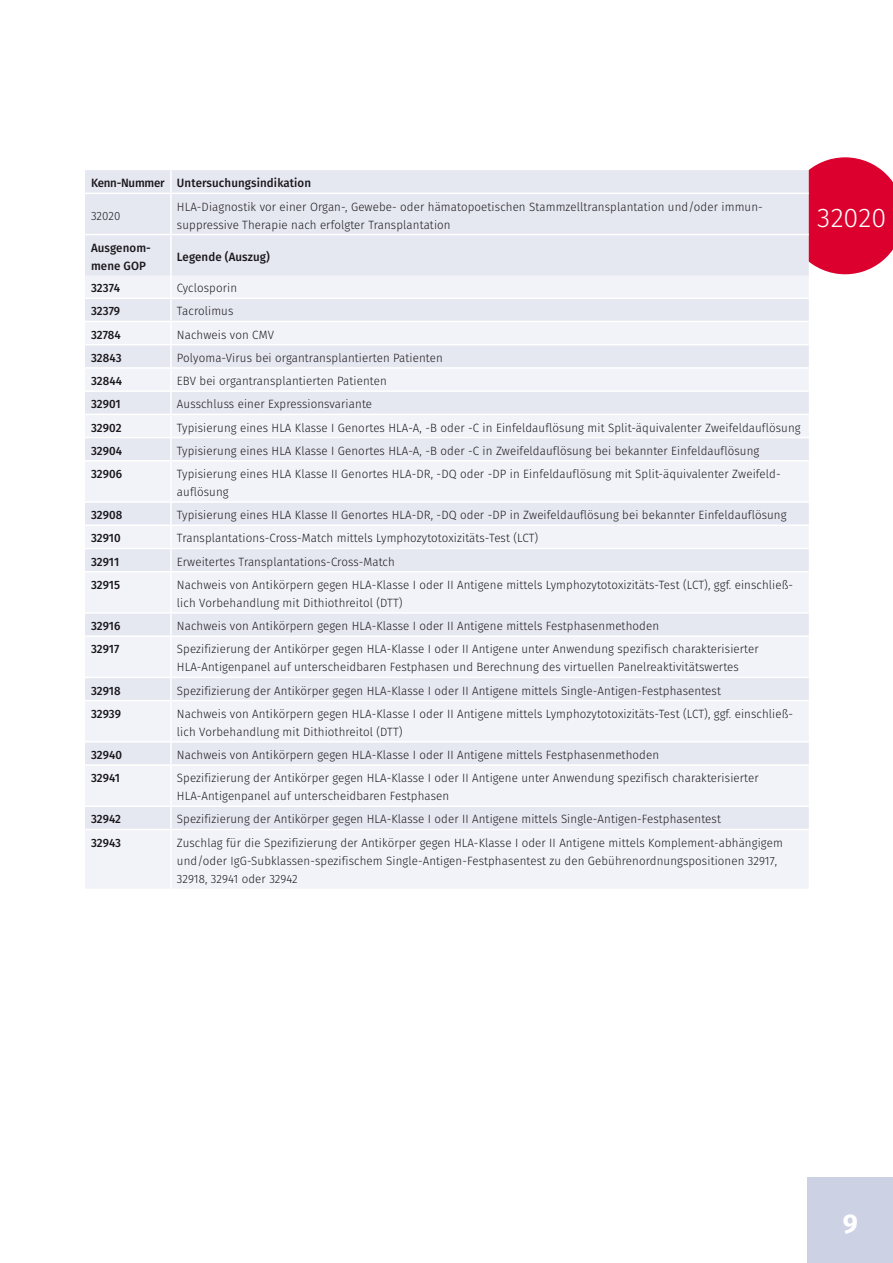
<style>
.page{position:relative;width:893px;height:1263px;background:#fff}
.page>*{position:absolute;margin:0;border:0;box-sizing:border-box;transform-origin:0 0}
.t1{font:300 27px "Fira Sans";color:#fff}
.t2{font:700 27px "Fira Sans";color:#fff}
.t3{font:300 12px/18px "Fira Sans";letter-spacing:.01em;color:#1a171c;scale:.96 1}
.t4{font:500 12px/18px "Fira Sans";color:#1a171c;scale:.96 1}
</style>
<div class="page">
<div style="left:808px;top:1178px;width:85px;height:85px;background:#ccd1e4"></div>
<svg style="left:809px;top:157px;width:84px;height:117px;background:#df1943"></svg>
<div style="left:85px;top:170px;width:724px;height:106px;background:#e6e8f1"></div>
<svg style="left:85px;top:276px;width:724px;height:612px;fill:#f2f3f8"></svg>
<hr style="left:170px;top:170px;width:2px;height:23px;background:#fff">
<hr style="left:85px;top:193px;width:86px;height:1px;background:#fff">
<hr style="left:171px;top:193px;width:638px;height:1px;background:#fff">
<hr style="left:170px;top:194px;width:2px;height:40px;background:#fff">
<hr style="left:85px;top:234px;width:86px;height:1px;background:#fff">
<hr style="left:171px;top:234px;width:638px;height:1px;background:#fff">
<hr style="left:170px;top:235px;width:2px;height:41px;background:#fff">
<hr style="left:170px;top:276px;width:2px;height:21px;background:#fff">
<hr style="left:85px;top:297px;width:86px;height:2px;background:#fff">
<hr style="left:171px;top:297px;width:638px;height:2px;background:#fff">
<hr style="left:170px;top:299px;width:2px;height:22px;background:#fff">
<hr style="left:85px;top:321px;width:86px;height:1px;background:#fff">
<hr style="left:171px;top:321px;width:638px;height:1px;background:#fff">
<hr style="left:170px;top:322px;width:2px;height:22px;background:#fff">
<hr style="left:85px;top:344px;width:86px;height:1px;background:#fff">
<hr style="left:171px;top:344px;width:638px;height:1px;background:#fff">
<hr style="left:170px;top:345px;width:2px;height:22px;background:#fff">
<hr style="left:85px;top:367px;width:86px;height:2px;background:#fff">
<hr style="left:171px;top:367px;width:638px;height:2px;background:#fff">
<hr style="left:170px;top:369px;width:2px;height:21px;background:#fff">
<hr style="left:85px;top:390px;width:86px;height:2px;background:#fff">
<hr style="left:171px;top:390px;width:638px;height:2px;background:#fff">
<hr style="left:170px;top:392px;width:2px;height:22px;background:#fff">
<hr style="left:85px;top:414px;width:86px;height:1px;background:#fff">
<hr style="left:171px;top:414px;width:638px;height:1px;background:#fff">
<hr style="left:170px;top:415px;width:2px;height:22px;background:#fff">
<hr style="left:85px;top:437px;width:86px;height:1px;background:#fff">
<hr style="left:171px;top:437px;width:638px;height:1px;background:#fff">
<hr style="left:170px;top:438px;width:2px;height:22px;background:#fff">
<hr style="left:85px;top:460px;width:86px;height:1px;background:#fff">
<hr style="left:171px;top:460px;width:638px;height:1px;background:#fff">
<hr style="left:170px;top:461px;width:2px;height:40px;background:#fff">
<hr style="left:85px;top:501px;width:86px;height:2px;background:#fff">
<hr style="left:171px;top:501px;width:638px;height:2px;background:#fff">
<hr style="left:170px;top:503px;width:2px;height:21px;background:#fff">
<hr style="left:85px;top:524px;width:86px;height:2px;background:#fff">
<hr style="left:171px;top:524px;width:638px;height:2px;background:#fff">
<hr style="left:170px;top:526px;width:2px;height:22px;background:#fff">
<hr style="left:85px;top:548px;width:86px;height:1px;background:#fff">
<hr style="left:171px;top:548px;width:638px;height:1px;background:#fff">
<hr style="left:170px;top:549px;width:2px;height:22px;background:#fff">
<hr style="left:85px;top:571px;width:86px;height:1px;background:#fff">
<hr style="left:171px;top:571px;width:638px;height:1px;background:#fff">
<hr style="left:170px;top:572px;width:2px;height:40px;background:#fff">
<hr style="left:85px;top:612px;width:86px;height:2px;background:#fff">
<hr style="left:171px;top:612px;width:638px;height:2px;background:#fff">
<hr style="left:170px;top:614px;width:2px;height:21px;background:#fff">
<hr style="left:85px;top:635px;width:86px;height:2px;background:#fff">
<hr style="left:171px;top:635px;width:638px;height:2px;background:#fff">
<hr style="left:170px;top:637px;width:2px;height:40px;background:#fff">
<hr style="left:85px;top:677px;width:86px;height:1px;background:#fff">
<hr style="left:171px;top:677px;width:638px;height:1px;background:#fff">
<hr style="left:170px;top:678px;width:2px;height:22px;background:#fff">
<hr style="left:85px;top:700px;width:86px;height:1px;background:#fff">
<hr style="left:171px;top:700px;width:638px;height:1px;background:#fff">
<hr style="left:170px;top:701px;width:2px;height:40px;background:#fff">
<hr style="left:85px;top:741px;width:86px;height:1px;background:#fff">
<hr style="left:171px;top:741px;width:638px;height:1px;background:#fff">
<hr style="left:170px;top:742px;width:2px;height:22px;background:#fff">
<hr style="left:85px;top:764px;width:86px;height:2px;background:#fff">
<hr style="left:171px;top:764px;width:638px;height:2px;background:#fff">
<hr style="left:170px;top:766px;width:2px;height:39px;background:#fff">
<hr style="left:85px;top:805px;width:86px;height:2px;background:#fff">
<hr style="left:171px;top:805px;width:638px;height:2px;background:#fff">
<hr style="left:170px;top:807px;width:2px;height:22px;background:#fff">
<hr style="left:85px;top:829px;width:86px;height:1px;background:#fff">
<hr style="left:171px;top:829px;width:638px;height:1px;background:#fff">
<hr style="left:170px;top:830px;width:2px;height:59px;background:#fff">
<p class="t4" style="left:91px;top:174px;width:231px">Kenn-Nummer Untersuchungsindikation</p>
<p class="t3" style="left:91px;top:206px;width:32px">32020</p>
<p class="t3" style="left:177px;top:197px;width:610px">HLA-Diagnostik vor einer Organ-, Gewebe- oder hämatopoetischen Stammzelltransplantation und/oder immun&shy;suppressive Therapie nach erfolgter Transplantation</p>
<p class="t4" style="left:91px;top:238px;width:64px">Ausgenom&shy;mene GOP</p>
<p class="t4" style="left:177px;top:247px;width:98px">Legende (Auszug)</p>
<p class="t4" style="left:91px;top:278px;width:32px">32374</p>
<p class="t3" style="left:177px;top:279px;width:64px">Cyclosporin</p>
<p class="t4" style="left:91px;top:302px;width:32px">32379</p>
<p class="t3" style="left:177px;top:302px;width:60px">Tacrolimus</p>
<p class="t4" style="left:91px;top:325px;width:33px">32784</p>
<p class="t3" style="left:177px;top:325px;width:103px">Nachweis von CMV</p>
<p class="t4" style="left:91px;top:348px;width:33px">32843</p>
<p class="t3" style="left:177px;top:349px;width:278px">Polyoma-Virus bei organtransplantierten Patienten</p>
<p class="t4" style="left:91px;top:371px;width:34px">32844</p>
<p class="t3" style="left:177px;top:372px;width:220px">EBV bei organtransplantierten Patienten</p>
<p class="t4" style="left:91px;top:395px;width:32px">32901</p>
<p class="t3" style="left:177px;top:395px;width:205px">Ausschluss einer Expressionsvariante</p>
<p class="t4" style="left:91px;top:418px;width:33px">32902</p>
<p class="t3" style="left:177px;top:418px;width:651px">Typisierung eines HLA Klasse I Genortes HLA-A, -B oder -C in Einfeldauflösung mit Split-äquivalenter Zweifeldauflösung</p>
<p class="t4" style="left:91px;top:441px;width:34px">32904</p>
<p class="t3" style="left:177px;top:442px;width:608px">Typisierung eines HLA Klasse I Genortes HLA-A, -B oder -C in Zweifeldauflösung bei bekannter Einfeldauflösung</p>
<p class="t4" style="left:91px;top:464px;width:34px">32906</p>
<p class="t3" style="left:177px;top:465px;width:629px">Typisierung eines HLA Klasse II Genortes HLA-DR, -DQ oder -DP in Einfeldauflösung mit Split-äquivalenter Zweifeld&shy;auflösung</p>
<p class="t4" style="left:91px;top:505px;width:34px">32908</p>
<p class="t3" style="left:177px;top:506px;width:636px">Typisierung eines HLA Klasse II Genortes HLA-DR, -DQ oder -DP in Zweifeldauflösung bei bekannter Einfeldauflösung</p>
<p class="t4" style="left:91px;top:529px;width:33px">32910</p>
<p class="t3" style="left:177px;top:529px;width:378px">Transplantations-Cross-Match mittels Lymphozytotoxizitäts-Test (LCT)</p>
<p class="t4" style="left:91px;top:552px;width:31px">32911</p>
<p class="t3" style="left:177px;top:552px;width:228px">Erweitertes Transplantations-Cross-Match</p>
<p class="t4" style="left:91px;top:575px;width:32px">32915</p>
<p class="t3" style="left:177px;top:576px;width:643px">Nachweis von Antikörpern gegen HLA-Klasse I oder II Antigene mittels Lymphozytotoxizitäts-Test (LCT), ggf. einschließ&shy;lich Vorbehandlung mit Dithiothreitol (DTT)</p>
<p class="t4" style="left:91px;top:616px;width:32px">32916</p>
<p class="t3" style="left:177px;top:617px;width:504px">Nachweis von Antikörpern gegen HLA-Klasse I oder II Antigene mittels Festphasenmethoden</p>
<p class="t4" style="left:91px;top:640px;width:31px">32917</p>
<p class="t3" style="left:177px;top:640px;width:608px">Spezifizierung der Antikörper gegen HLA-Klasse I oder II Antigene unter Anwendung spezifisch charakterisierter<br>HLA-Antigenpanel auf unterscheidbaren Festphasen und Berechnung des virtuellen Panelreaktivitätswertes</p>
<p class="t4" style="left:91px;top:681px;width:32px">32918</p>
<p class="t3" style="left:177px;top:681px;width:568px">Spezifizierung der Antikörper gegen HLA-Klasse I oder II Antigene mittels Single-Antigen-Festphasentest</p>
<p class="t4" style="left:91px;top:704px;width:33px">32939</p>
<p class="t3" style="left:177px;top:704px;width:643px">Nachweis von Antikörpern gegen HLA-Klasse I oder II Antigene mittels Lymphozytotoxizitäts-Test (LCT), ggf. einschließ&shy;lich Vorbehandlung mit Dithiothreitol (DTT)</p>
<p class="t4" style="left:91px;top:745px;width:34px">32940</p>
<p class="t3" style="left:177px;top:746px;width:504px">Nachweis von Antikörpern gegen HLA-Klasse I oder II Antigene mittels Festphasenmethoden</p>
<p class="t4" style="left:91px;top:768px;width:32px">32941</p>
<p class="t3" style="left:177px;top:769px;width:608px">Spezifizierung der Antikörper gegen HLA-Klasse I oder II Antigene unter Anwendung spezifisch charakterisierter<br>HLA-Antigenpanel auf unterscheidbaren Festphasen</p>
<p class="t4" style="left:91px;top:810px;width:33px">32942</p>
<p class="t3" style="left:177px;top:810px;width:568px">Spezifizierung der Antikörper gegen HLA-Klasse I oder II Antigene mittels Single-Antigen-Festphasentest</p>
<p class="t4" style="left:91px;top:833px;width:33px">32943</p>
<p class="t3" style="left:177px;top:833px;width:633px">Zuschlag für die Spezifizierung der Antikörper gegen HLA-Klasse I oder II Antigene mittels Komplement-abhängigem und/oder IgG-Subklassen-spezifischem Single-Antigen-Festphasentest zu den Gebührenordnungspositionen 32917,<br>32918, 32941 oder 32942</p>
<h1 class="t1" style="left:817px;top:198px;width:71px">32020</h1>
<h1 class="t2" style="left:843px;top:1201px;width:17px">9</h1>
</div>
